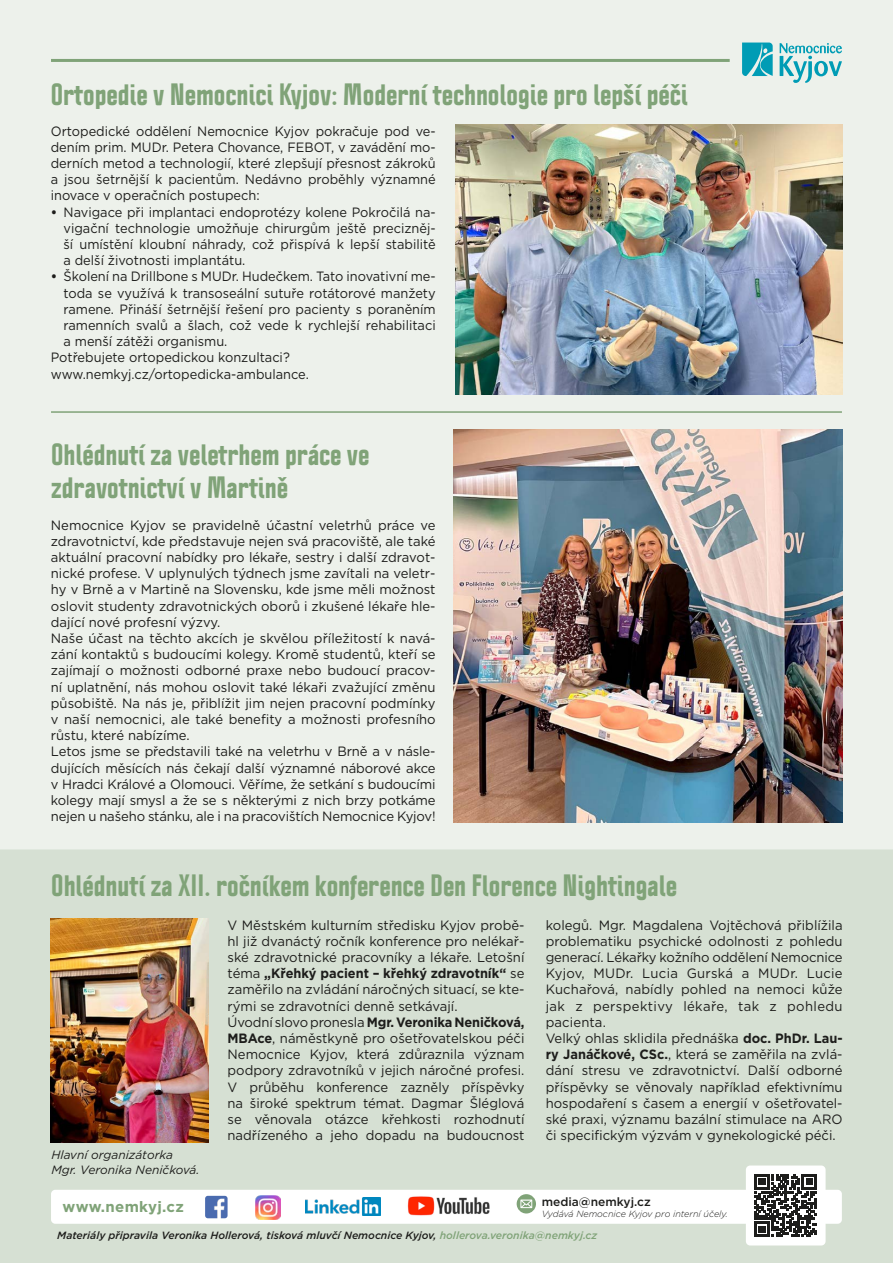
<style>
.page{position:relative;width:893px;height:1263px;background:#fff}
.page>*{position:absolute;margin:0;border:0;box-sizing:border-box;transform-origin:0 0}
.t1{font:800 condensed 27px/32.4px "Politica";color:#80a378}
.t2{font:700 15px "Gotham";letter-spacing:.02em;color:#80a378}
.t3{font:13.5px/16.2px "Gotham";color:#1d1d1b}
.t4{font:13.5px/16.2px "Gotham";color:#1d1d1b;text-align:justify;scale:.95 1}
.t5{font:italic 12px/14.4px "Gotham";color:#1d1d1b}
.t6{font:500 12px "Gotham";color:#1d1d1b}
.t7{font:italic 500 10.5px "Gotham";color:#1d1d1b}
.t8{font:italic 300 9px "Gotham";color:#1d1d1b}
.s1{font-weight:700}
.s2{color:#80a378}
</style>
<div class="page">
<div style="left:0;top:0;width:893px;height:1263px;background:linear-gradient(to bottom,#f5f7f3,#d6e0d3)"></div>
<hr style="left:51px;top:59px;width:679px;height:3px;background:#80a378">
<svg style="left:780px;top:43px;width:62px;height:40px"></svg>
<svg style="left:742px;top:43px;width:31px;height:33px"></svg>
<div style="left:51px;top:1190px;width:791px;height:34px;background:#fff;border-radius:4px"></div>
<img style="left:205px;top:1196px;width:23px;height:22px">
<img style="left:305px;top:1197px;width:75px;height:19px">
<img style="left:407px;top:1196px;width:83px;height:20px">
<div style="left:746px;top:1165px;width:80px;height:80px;background:#fff;border-radius:4px"></div>
<svg style="left:754px;top:1174px;width:63px;height:63px"></svg>
<svg style="left:517px;top:1194px;width:19px;height:19px"></svg>
<img style="left:256px;top:1195px;width:24px;height:25px">
<hr style="left:51px;top:411px;width:791px;height:2px;background:#80a378">
<img style="left:455px;top:125px;width:388px;height:270px">
<img style="left:453px;top:429px;width:390px;height:394px">
<img style="left:51px;top:919px;width:157px;height:224px">
<h1 class="t1" style="left:51px;top:77px;width:639px">Ortopedie v Nemocnici Kyjov: Moderní technologie pro lepší péči</h1>
<p class="t4" style="left:51px;top:122px;width:407px">Ortopedické oddělení Nemocnice Kyjov pokračuje pod ve&shy;dením prim. MUDr. Petera Chovance, FEBOT, v zavádění mo&shy;derních metod a technologií, které zlepšují přesnost zákroků a jsou šetrnější k pacientům. Nedávno proběhly významné inovace v operačních postupech:</p>
<p class="t4" style="left:64px;top:203px;width:393px;text-indent:-13px"><span class="s1">•</span> Navigace při implantaci endoprotézy kolene Pokročilá na&shy;vigační technologie umožňuje chirurgům ještě precizněj&shy;ší umístění kloubní náhrady, což přispívá k lepší stabilitě a delší životnosti implantátu.</p>
<p class="t4" style="left:51px;top:268px;width:407px"><span class="s1">•</span> Školení na Drillbone s MUDr. Hudečkem. Tato inovativní me-</p>
<p class="t4" style="left:64px;top:284px;width:393px">toda se využívá k transoseální sutuře rotátorové manžety</p>
<p class="t4" style="left:64px;top:301px;width:393px">ramene. Přináší šetrnější řešení pro pacienty s poraněním</p>
<p class="t4" style="left:64px;top:317px;width:393px">ramenních svalů a šlach, což vede k rychlejší rehabilitaci</p>
<p class="t4" style="left:64px;top:333px;width:174px">a menší zátěži organismu.</p>
<p class="t4" style="left:51px;top:349px;width:253px">Potřebujete ortopedickou konzultaci?</p>
<p class="t4" style="left:51px;top:365px;width:273px">www.nemkyj.cz/ortopedicka-ambulance.</p>
<h1 class="t1" style="left:51px;top:437px;width:320px">Ohlédnutí za veletrhem práce ve zdravotnictví v Martině</h1>
<p class="t3" style="left:51px;top:516px;width:386px">Nemocnice Kyjov se pravidelně účastní veletrhů práce ve zdravotnictví, kde představuje nejen svá pracoviště, ale také aktuální pracovní nabídky pro lékaře, sestry i další zdravot&shy;nické profese. V uplynulých týdnech jsme zavítali na veletr&shy;hy v Brně a v Martině na Slovensku, kde jsme měli možnost oslovit studenty zdravotnických oborů i zkušené lékaře hle&shy;dající nové profesní výzvy.<br>Naše účast na těchto akcích je skvělou příležitostí k navá&shy;zání kontaktů s budoucími kolegy. Kromě studentů, kteří se zajímají o možnosti odborné praxe nebo budoucí pracov&shy;ní uplatnění, nás mohou oslovit také lékaři zvažující změnu působiště. Na nás je, přiblížit jim nejen pracovní podmínky v naší nemocnici, ale také benefity a možnosti profesního růstu, které nabízíme.<br>Letos jsme se představili také na veletrhu v Brně a v násle&shy;dujících měsících nás čekají další významné náborové akce v Hradci Králové a Olomouci. Věříme, že setkání s budoucími kolegy mají smysl a že se s některými z nich brzy potkáme nejen u našeho stánku, ale i na pracovištích Nemocnice Kyjov!</p>
<h1 class="t1" style="left:51px;top:868px;width:627px">Ohlédnutí za XII. ročníkem konference Den Florence Nightingale</h1>
<p class="t5" style="left:51px;top:1147px;width:150px">Hlavní organizátorka<br>Mgr. Veronika Neničková.</p>
<p class="t3" style="left:228px;top:916px;width:298px">V Městském kulturním středisku Kyjov probě&shy;hl již dvanáctý ročník konference pro nelékař&shy;ské zdravotnické pracovníky a lékaře. Letošní téma <span class="s1">„Křehký pacient – křehký zdravotník“</span> se zaměřilo na zvládání náročných situací, se kte&shy;rými se zdravotníci denně setkávají.<br>Úvodní slovo pronesla <span class="s1">Mgr. Veronika Neničková, MBAce</span>, náměstkyně pro ošetřovatelskou péči Nemocnice Kyjov, která zdůraznila význam podpory zdravotníků v jejich náročné profesi.<br>V průběhu konference zazněly příspěvky na široké spektrum témat. Dagmar Šléglová se věnovala otázce křehkosti rozhodnutí nadřízeného a jeho dopadu na budoucnost</p>
<p class="t3" style="left:546px;top:916px;width:298px">kolegů. Mgr. Magdalena Vojtěchová přiblížila problematiku psychické odolnosti z pohledu generací. Lékařky kožního oddělení Nemocnice Kyjov, MUDr. Lucia Gurská a MUDr. Lucie Kuchařová, nabídly pohled na nemoci kůže jak z perspektivy lékaře, tak z pohledu pacienta.<br>Velký ohlas sklidila přednáška <span class="s1">doc. PhDr. Lau&shy;ry Janáčkové, CSc.</span>, která se zaměřila na zvlá&shy;dání stresu ve zdravotnictví. Další odborné příspěvky se věnovaly například efektivnímu hospodaření s časem a energií v ošetřovatel&shy;ské praxi, významu bazální stimulace na ARO či specifickým výzvám v gynekologické péči.</p>
<p class="t2" style="left:63px;top:1196px;width:123px">www.nemkyj.cz</p>
<p class="t6" style="left:542px;top:1194px;width:110px">media@nemkyj.cz</p>
<p class="t8" style="left:542px;top:1208px;width:188px">Vydává Nemocnice Kyjov pro interní účely.</p>
<p class="t7" style="left:57px;top:1228px;width:541px">Materiály připravila Veronika Hollerová, tisková mluvčí Nemocnice Kyjov, <span class="s2">hollerova.veronika@nemkyj.cz</span></p>
</div>
